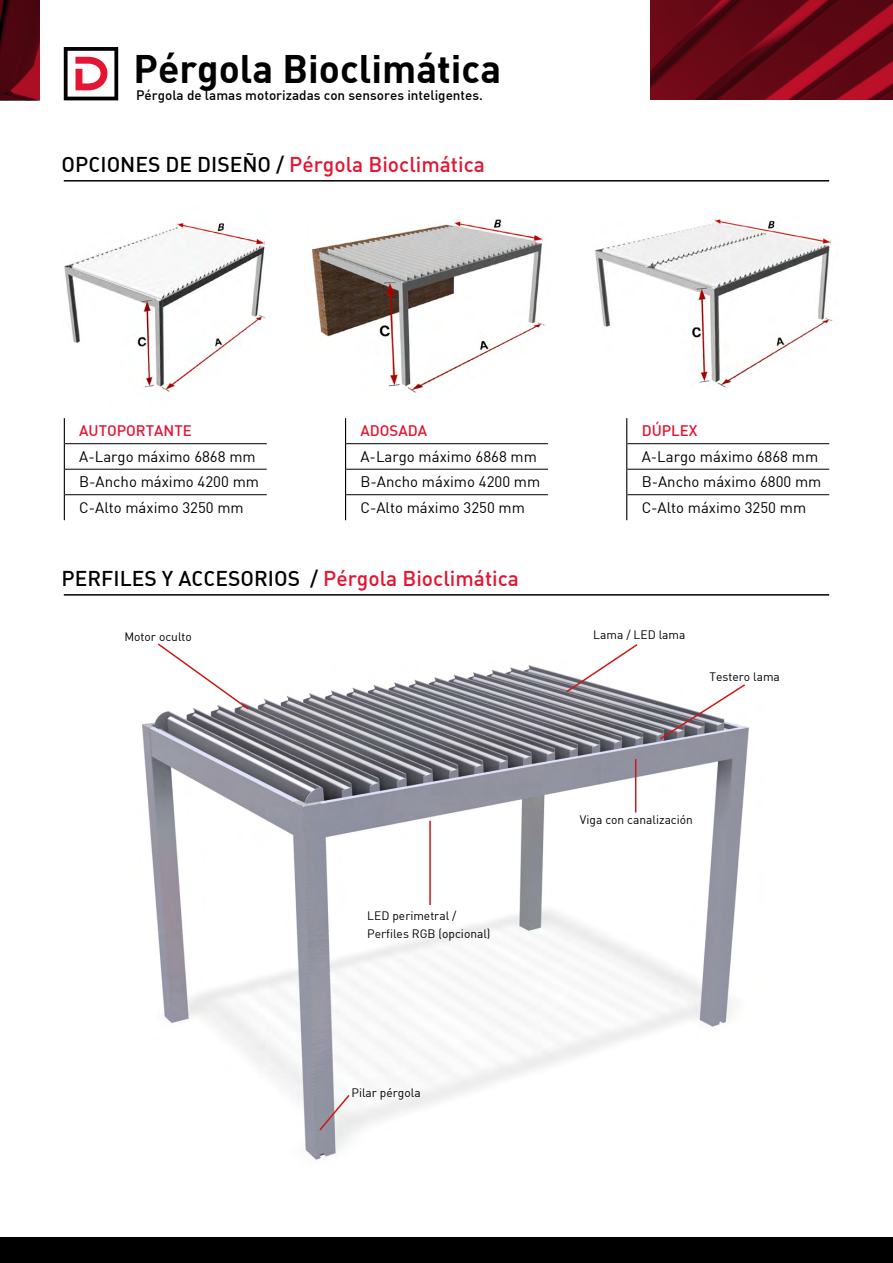
<style>
.page{position:relative;width:893px;height:1263px;background:#fff}
.page>*{position:absolute;margin:0;border:0;box-sizing:border-box;transform-origin:0 0}
.t1{font:39px "DIN Bold";color:#000}
.t2{font:21px "DIN Medium Alternate";color:#000}
.t3{font:21px "DIN Medium Alternate";color:#e51432}
.t4{font:15px/25.5px "DIN";color:#000}
.t5{font:15px "DIN Medium Alternate";color:#e51432}
.t6{font:500 13.5px "DIN";color:#000}
.t7{font:12px/18px "DIN";color:#000}
.s1{color:#000}
.s2{color:#e51432}
</style>
<div class="page">
<svg style="left:651px;top:0;width:242px;height:100px;background:#6b0816"></svg>
<svg style="left:0;top:0;width:39px;height:100px;background:#570712"></svg>
<svg style="left:64px;top:47px;width:54px;height:53px"></svg>
<div style="left:68px;top:51px;width:46px;height:46px;background:#fff"></div>
<svg style="left:75px;top:57px;width:32px;height:33px"></svg>
<div style="left:0;top:1237px;width:893px;height:26px;background:#000"></div>
<img style="left:142px;top:665px;width:607px;height:495px">
<hr style="left:64px;top:180px;width:765px;height:2px;background:#000">
<hr style="left:64px;top:594px;width:765px;height:2px;background:#000">
<hr style="left:65px;top:469px;width:202px;height:1px;background:#000">
<hr style="left:65px;top:494px;width:202px;height:1px;background:#000">
<svg style="left:64px;top:418px;width:1px;height:102px"></svg>
<hr style="left:65px;top:443px;width:202px;height:1px;background:#000">
<hr style="left:346px;top:469px;width:202px;height:1px;background:#000">
<hr style="left:346px;top:494px;width:202px;height:1px;background:#000">
<svg style="left:345px;top:418px;width:1px;height:102px"></svg>
<hr style="left:346px;top:443px;width:202px;height:1px;background:#000">
<hr style="left:627px;top:469px;width:202px;height:1px;background:#000">
<hr style="left:627px;top:494px;width:202px;height:1px;background:#000">
<svg style="left:626px;top:418px;width:1px;height:102px"></svg>
<hr style="left:627px;top:443px;width:202px;height:1px;background:#000">
<img style="left:64px;top:222px;width:202px;height:170px">
<img style="left:595px;top:219px;width:238px;height:169px">
<img style="left:311px;top:219px;width:235px;height:174px">
<svg style="left:564px;top:644px;width:75px;height:50px"></svg>
<svg style="left:156px;top:643px;width:94px;height:68px"></svg>
<svg style="left:658px;top:683px;width:89px;height:58px"></svg>
<hr style="left:635px;top:759px;width:1px;height:53px;background:#cd1718">
<hr style="left:429px;top:821px;width:2px;height:84px;background:#cd1718">
<svg style="left:318px;top:1093px;width:33px;height:39px"></svg>
<h1 class="t1" style="left:134px;top:43px;width:369px">Pérgola Bioclimática</h1>
<p class="t6" style="left:136px;top:86px;width:348px">Pérgola de lamas motorizadas con sensores inteligentes.</p>
<h2 class="t3" style="left:62px;top:151px;width:425px"><span class="s1">OPCIONES DE DISEÑO /</span> Pérgola Bioclimática</h2>
<p class="t5" style="left:79px;top:421px;width:114px">AUTOPORTANTE</p>
<p class="t4" style="left:79px;top:443px;width:181px">A-Largo máximo 6868 mm<br>B-Ancho máximo 4200 mm<br>C-Alto máximo 3250 mm</p>
<p class="t5" style="left:360px;top:421px;width:68px">ADOSADA</p>
<p class="t4" style="left:360px;top:443px;width:181px">A-Largo máximo 6868 mm<br>B-Ancho máximo 4200 mm<br>C-Alto máximo 3250 mm</p>
<h2 class="t2" style="left:62px;top:565px;width:459px">PERFILES Y ACCESORIOS / <span class="s2">Pérgola Bioclimática</span></h2>
<p class="t5" style="left:642px;top:421px;width:57px">DÚPLEX</p>
<p class="t4" style="left:642px;top:443px;width:181px">A-Largo máximo 6868 mm<br>B-Ancho máximo 6800 mm<br>C-Alto máximo 3250 mm</p>
<p class="t7" style="left:124px;top:627px;width:69px">Motor oculto</p>
<p class="t7" style="left:593px;top:625px;width:94px">Lama / LED lama</p>
<p class="t7" style="left:710px;top:667px;width:72px">Testero lama</p>
<p class="t7" style="left:367px;top:906px;width:125px">LED perimetral /<br>Perfiles RGB (opcional)</p>
<p class="t7" style="left:580px;top:811px;width:115px">Viga con canalización</p>
<p class="t7" style="left:351px;top:1084px;width:71px">Pilar pérgola</p>
</div>
